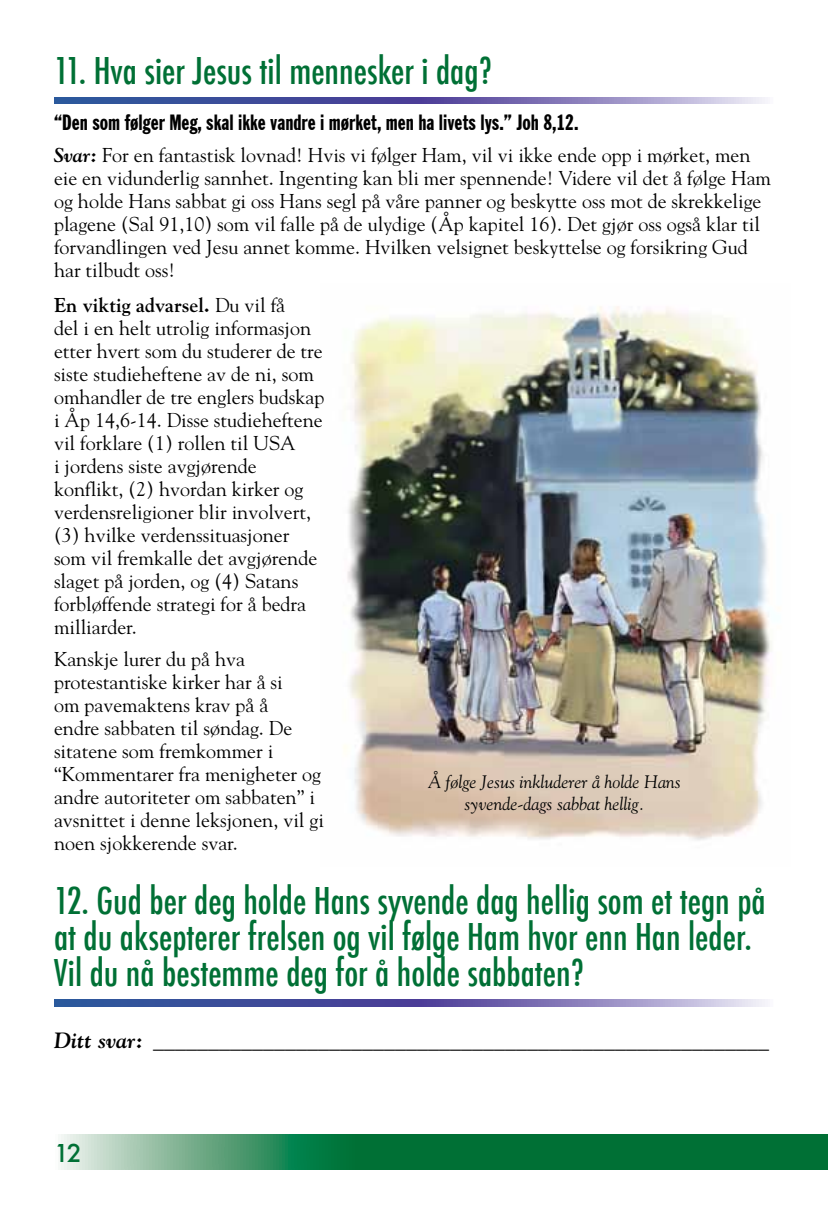
<style>
.page{position:relative;width:828px;height:1224px;background:#fff}
.page>*{position:absolute;margin:0;border:0;box-sizing:border-box;transform-origin:0 0}
.t1{font:500 condensed 36px/36px "Futura";color:#007035}
.t2{font:500 24px "Futura";color:#007035}
.t3{font:22px "Goudy Std";color:#000}
.t4{font:extra-condensed 22px "Franklin Gothic BT";color:#000}
.t5{font:20px/23px "Goudy Std";color:#000}
.t6{font:italic 18px/21.6px "Goudy Std";color:#000;text-align:center}
.s1{font-weight:700;font-style:italic}
.s2{font-weight:700}
</style>
<div class="page">
<svg style="left:61px;top:1135px;width:767px;height:35px;background:#278654"></svg>
<svg style="left:54px;top:999px;width:714px;height:7px;background:#686cae"></svg>
<svg style="left:54px;top:97px;width:714px;height:7px;background:#686cae"></svg>
<img style="left:344px;top:306px;width:428px;height:534px">
<h1 class="t1" style="left:54px;top:53px;width:440px">11. Hva sier Jesus til mennesker i dag?</h1>
<p class="t4" style="left:54px;top:109px;width:526px">“Den som følger Meg, skal ikke vandre i mørket, men ha livets lys.” Joh 8,12.</p>
<p class="t5" style="left:54px;top:143px;width:719px"><span class="s1">Svar:</span> For en fantastisk lovnad! Hvis vi følger Ham, vil vi ikke ende opp i mørket, men eie en vidunderlig sannhet. Ingenting kan bli mer spennende! Videre vil det å følge Ham og holde Hans sabbat gi oss Hans segl på våre panner og beskytte oss mot de skrekkelige plagene (Sal 91,10) som vil falle på de ulydige (Åp kapitel 16). Det gjør oss også klar til forvandlingen ved Jesu annet komme. Hvilken velsignet beskyttelse og forsikring Gud har tilbudt oss!</p>
<p class="t5" style="left:54px;top:293px;width:272px"><span class="s2">En viktig advarsel.</span> Du vil få<br>del i en helt utrolig informasjon etter hvert som du studerer de tre siste studieheftene av de ni, som omhandler de tre englers budskap i Åp 14,6-14. Disse studieheftene vil forklare (1) rollen til USA<br>i jordens siste avgjørende konflikt, (2) hvordan kirker og verdensreligioner blir involvert, (3) hvilke verdenssituasjoner som vil fremkalle det avgjørende slaget på jorden, og (4) Satans forbløffende strategi for å bedra milliarder.</p>
<p class="t5" style="left:54px;top:647px;width:271px">Kanskje lurer du på hva protestantiske kirker har å si<br>om pavemaktens krav på å<br>endre sabbaten til søndag. De sitatene som fremkommer i “Kommentarer fra menigheter og andre autoriteter om sabbaten” i avsnittet i denne leksjonen, vil gi noen sjokkerende svar.</p>
<p class="t6" style="left:428px;top:771px;width:254px">Å følge Jesus inkluderer å holde Hans syvende-dags sabbat hellig.</p>
<h1 class="t1" style="left:54px;top:883px;width:713px">12. Gud ber deg holde Hans syvende dag hellig som et tegn på at du aksepterer frelsen og vil følge Ham hvor enn Han leder.<br>Vil du nå bestemme deg for å holde sabbaten?</h1>
<p class="t3" style="left:54px;top:1027px;width:716px"><span class="s1">Ditt svar:</span> ________________________________________________________</p>
<p class="t2" style="left:54px;top:1137px;width:29px">12</p>
</div>
